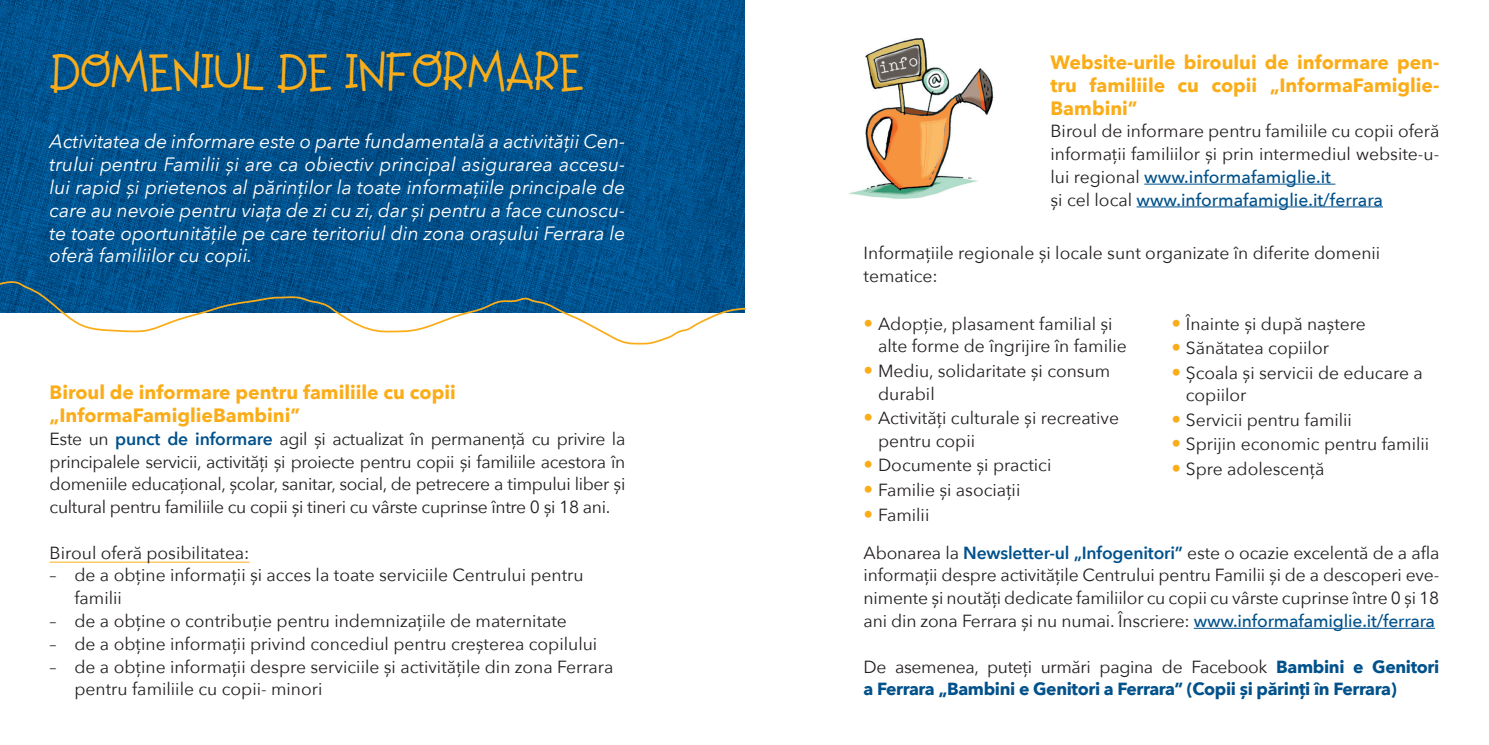
<style>
.page{position:relative;width:1489px;height:745px;background:#fff}
.page>*{position:absolute;margin:0;border:0;box-sizing:border-box;transform-origin:0 0}
.t1{font:49px "Apple Juice";color:#faad19}
.t2{font:italic 19.25px/22.8px "Avenir Next";color:#fff;text-align:justify}
.t3{font:700 19.25px/22.8px "Avenir Next";color:#faad19}
.t4{font:17.5px/22.8px "Avenir Next";color:#231f20}
.t5{font:700 17.5px/22.8px "Avenir Next";letter-spacing:-.02em;color:#01518b}
.s1{font-weight:600;color:#01518b}
.s2{font-weight:500;color:#01518b}
.s3{font-weight:700;font-size:19.25px;color:#faad19}
.s4{font-weight:400;color:#231f20}
</style>
<div class="page">
<img style="left:0;top:0;width:744px;height:280px">
<hr style="left:50px;top:561px;width:199px;height:1px;background:#faad19">
<hr style="left:1144px;top:183px;width:191px;height:1px;background:#01518b">
<hr style="left:1136px;top:206px;width:246px;height:1px;background:#01518b">
<hr style="left:1193px;top:627px;width:241px;height:1px;background:#01518b">
<img style="left:849px;top:37px;width:145px;height:162px">
<svg style="left:0;top:280px;width:746px;height:65px"></svg>
<h1 class="t1" style="left:50px;top:48px;width:536px">DOMENIUL DE INFORMARE</h1>
<p class="t2" style="left:50px;top:129px;width:577px">Activitatea de informare este o parte fundamentală a activității Cen&shy;trului pentru Familii și are ca obiectiv principal asigurarea accesu&shy;lui rapid și prietenos al părinților la toate informațiile principale de care au nevoie pentru viața de zi cu zi, dar și pentru a face cunoscu&shy;te toate oportunitățile pe care teritoriul din zona orașului Ferrara le oferă familiilor cu copii.</p>
<p class="t3" style="left:50px;top:380px;width:407px">Biroul de informare pentru familiile cu copii „InformaFamiglieBambini”</p>
<p class="t4" style="left:50px;top:426px;width:577px;text-align:justify">Este un <span class="s1">punct de informare</span> agil și actualizat în permanență cu privire la principalele servicii, activități și proiecte pentru copii și familiile acestora în domeniile educațional, școlar, sanitar, social, de petrecere a timpului liber și cultural pentru familiile cu copii și tineri cu vârste cuprinse între 0 și 18 ani.</p>
<p class="t4" style="left:50px;top:540px;width:201px">Biroul oferă posibilitatea:</p>
<p class="t4" style="left:74px;top:563px;width:511px;text-indent:-25px">– de a obține informații și acces la toate serviciile Centrului pentru familii</p>
<p class="t4" style="left:50px;top:608px;width:519px">– de a obține o contribuție pentru indemnizațiile de maternitate</p>
<p class="t4" style="left:50px;top:631px;width:549px">– de a obține informații privind concediul pentru creșterea copilului</p>
<p class="t4" style="left:74px;top:654px;width:540px;text-indent:-25px">– de a obține informații despre serviciile și activitățile din zona Ferrara pentru familiile cu copii- minori</p>
<p class="t3" style="left:1050px;top:50px;width:390px;text-align:justify">Website-urile biroului de informare pen&shy;tru familiile cu copii „InformaFamiglie-Bambini”</p>
<p class="t4" style="left:1050px;top:119px;width:390px">Biroul de informare pentru familiile cu copii oferă informații familiilor și prin intermediul website-u&shy;lui regional <span class="s2">www.informafamiglie.it<br></span>și cel local <span class="s2">www.informafamiglie.it/ferrara</span></p>
<p class="t4" style="left:863px;top:241px;width:518px">Informațiile regionale și locale sunt organizate în diferite domenii tematice:</p>
<p class="t4" style="left:878px;top:311px;width:250px;text-indent:-14px"><span class="s3">•</span> Adopție, plasament familial și alte forme de îngrijire în familie</p>
<p class="t4" style="left:878px;top:358px;width:234px;text-indent:-14px"><span class="s3">•</span> Mediu, solidaritate și consum durabil</p>
<p class="t4" style="left:878px;top:405px;width:242px;text-indent:-14px"><span class="s3">•</span> Activități culturale și recreative pentru copii</p>
<p class="t4" style="left:863px;top:453px;width:189px"><span class="s3">•</span> Documente și practici</p>
<p class="t4" style="left:863px;top:477px;width:158px"><span class="s3">•</span> Familie și asociații</p>
<p class="t4" style="left:863px;top:502px;width:67px"><span class="s3">•</span> Familii</p>
<p class="t4" style="left:1171px;top:311px;width:196px"><span class="s3">•</span> Înainte și după naștere</p>
<p class="t4" style="left:1171px;top:335px;width:159px"><span class="s3">•</span> Sănătatea copiilor</p>
<p class="t4" style="left:1185px;top:360px;width:238px;text-indent:-14px"><span class="s3">•</span> Școala și servicii de educare a copiilor</p>
<p class="t4" style="left:1171px;top:407px;width:182px"><span class="s3">•</span> Servicii pentru familii</p>
<p class="t4" style="left:1171px;top:432px;width:259px"><span class="s3">•</span> Sprijin economic pentru familii</p>
<p class="t4" style="left:1171px;top:456px;width:154px"><span class="s3">•</span> Spre adolescență</p>
<p class="t4" style="left:863px;top:540px;width:577px;text-align:justify">Abonarea la <span class="s1">Newsletter-ul „Infogenitori”</span> este o ocazie excelentă de a afla informații despre activitățile Centrului pentru Familii și de a descoperi eve&shy;nimente și noutăți dedicate familiilor cu copii cu vârste cuprinse între 0 și 18 ani din zona Ferrara și nu numai. Înscriere: <span class="s2">www.informafamiglie.it/ferrara</span></p>
<p class="t5" style="left:863px;top:654px;width:577px"><span class="s4">De asemenea, puteți urmări pagina de Facebook</span> Bambini e Genitori a Ferrara „Bambini e Genitori a Ferrara” (Copii și părinți în Ferrara)</p>
</div>
